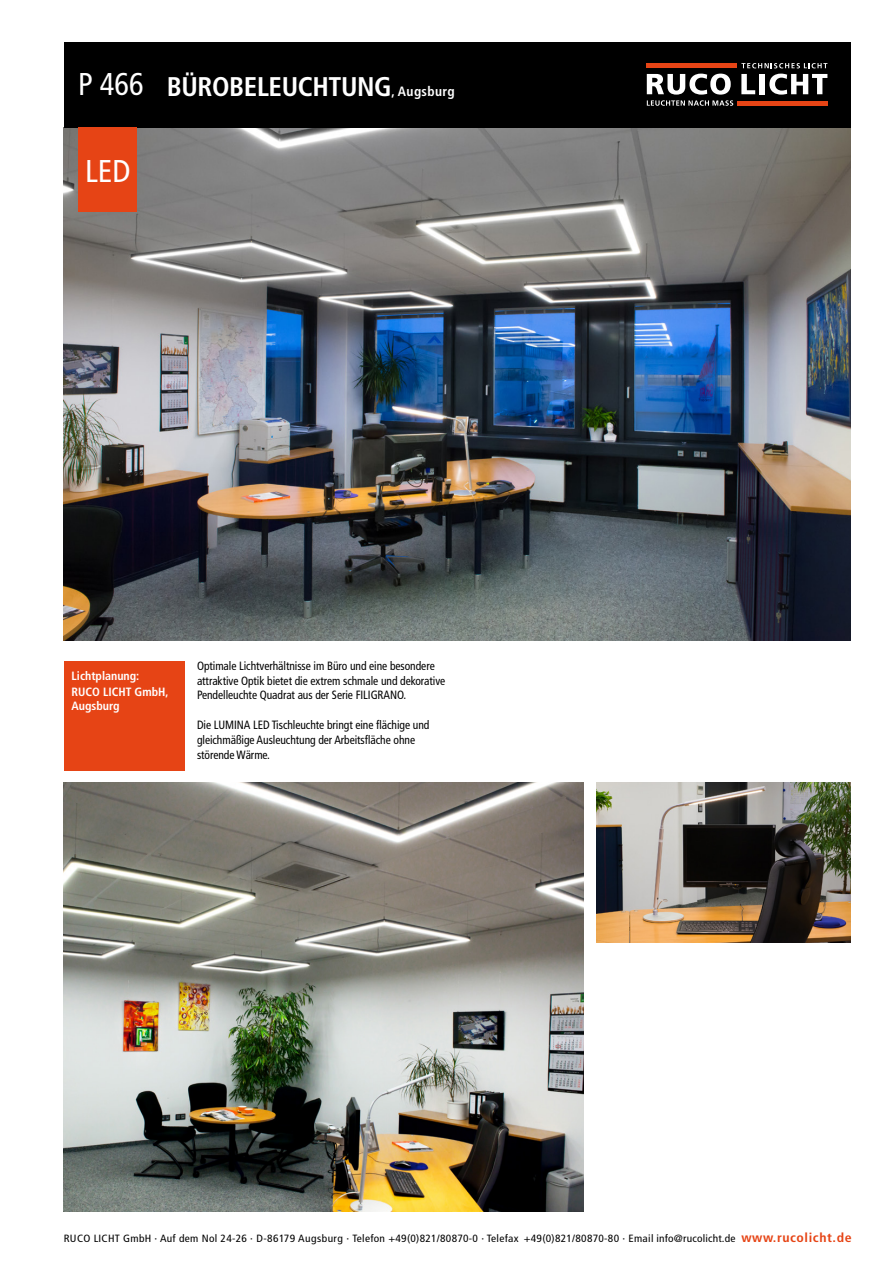
<style>
.page{position:relative;width:893px;height:1263px;background:#fff}
.page>*{position:absolute;margin:0;border:0;box-sizing:border-box;transform-origin:0 0}
.t1{font:condensed 31.5px "Frutiger LT";color:#fff;scale:.96 1}
.t2{font:condensed 31.5px "Frutiger LT";color:#fff}
.t3{font:700 condensed 27px "Frutiger LT";letter-spacing:-.015em;color:#fff}
.t4{font:condensed 12px/14.9px "Frutiger LT";letter-spacing:-.005em;color:#000;scale:.96 1}
.t5{font:700 condensed 12px/16.5px "Frutiger LT";color:#fff}
.t6{font:condensed 10.5px "Frutiger LT";letter-spacing:.025em;color:#000;scale:1.08 1}
.s1{font-size:13.5px}
.s2{font-weight:700;font-size:12.75px;color:#e64415}
</style>
<div class="page">
<img style="left:64px;top:128px;width:786px;height:512px">
<div style="left:64px;top:43px;width:786px;height:85px;background:#000"></div>
<svg style="left:741px;top:74px;width:14px;height:20px"></svg>
<div style="left:759px;top:74px;width:6px;height:20px;background:#fff"></div>
<svg style="left:769px;top:74px;width:58px;height:21px"></svg>
<div style="left:647px;top:63px;width:90px;height:5px;background:#e64415"></div>
<svg style="left:741px;top:63px;width:86px;height:5px"></svg>
<hr style="left:737px;top:101px;width:90px;height:4px;background:#e64415">
<svg style="left:647px;top:74px;width:86px;height:32px"></svg>
<div style="left:64px;top:661px;width:120px;height:109px;background:#e64415"></div>
<img style="left:597px;top:782px;width:253px;height:161px">
<img style="left:64px;top:782px;width:520px;height:430px">
<div style="left:79px;top:128px;width:58px;height:84px;background:#e64415"></div>
<h1 class="t1" style="left:78px;top:65px;width:70px">P 466</h1>
<h1 class="t2" style="left:85px;top:152px;width:47px">LED</h1>
<h2 class="t3" style="left:167px;top:70px;width:289px">bürobeleuchtung<span class="s1">, Augsburg</span></h2>
<p class="t5" style="left:72px;top:667px;width:69px">Lichtplanung:<br>RUCO</p>
<p class="t5" style="left:103px;top:684px;width:16px">LICHT</p>
<p class="t5" style="left:135px;top:684px;width:36px">GmbH,</p>
<p class="t5" style="left:72px;top:697px;width:50px">Augsburg</p>
<p class="t4" style="left:197px;top:658px;width:260px">Optimale Lichtverhältnisse im Büro und eine besondere attraktive Optik bietet die extrem schmale und dekorative<br>Pendelleuchte Quadrat aus der Serie FILIGRANO.</p>
<p class="t4" style="left:197px;top:718px;width:244px">Die LUMINA LED Tischleuchte bringt eine flächige und gleichmäßige Ausleuchtung der Arbeitsfläche ohne störende Wärme.</p>
<p class="t6" style="left:64px;top:1232px;width:731px">RUCO LICHT GmbH · Auf dem Nol 24-26 · D-86179 Augsburg · Telefon +49(0)821/80870-0 · Telefax +49(0)821/80870-80 · Email info@rucolicht.de <span class="s2">www.rucolicht.de</span></p>
</div>
